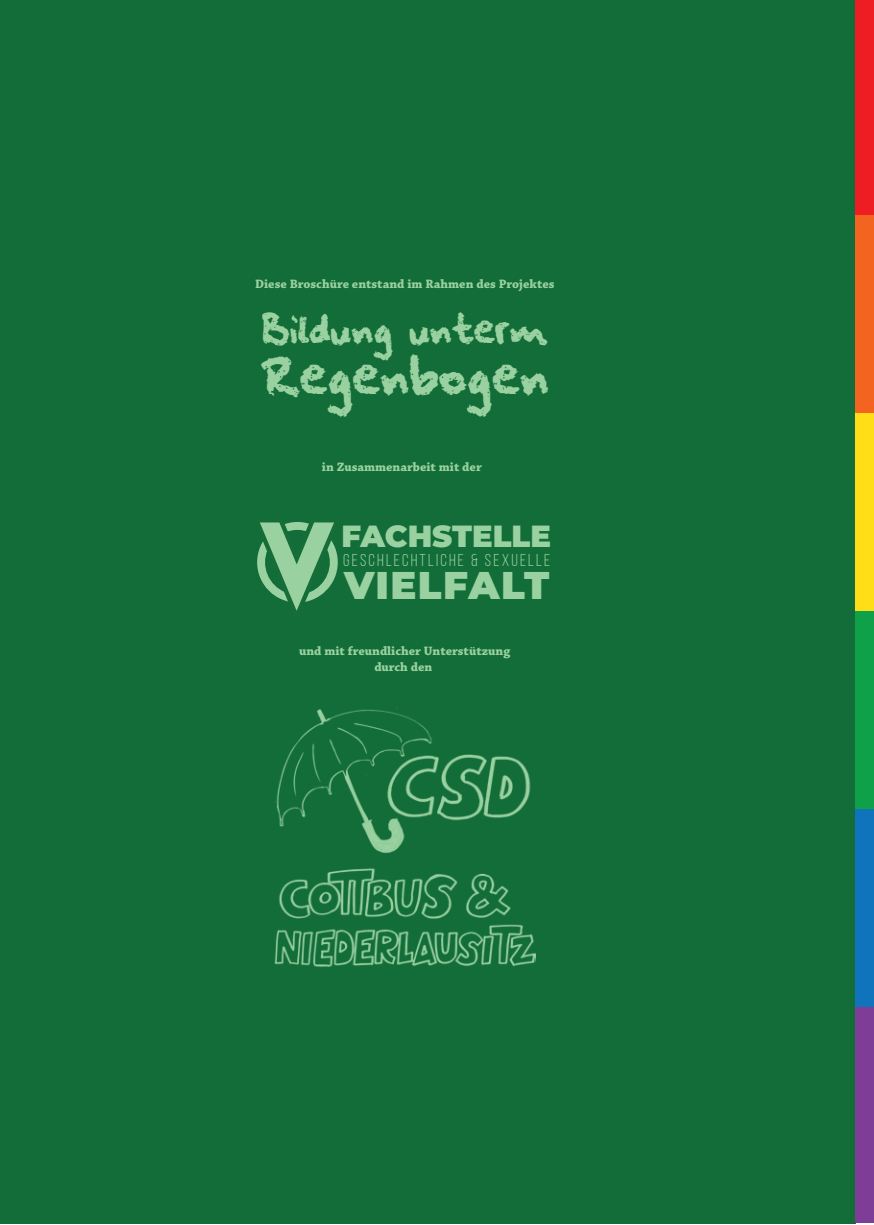
<style>
.page{position:relative;width:874px;height:1225px;background:#fff}
.page>*{position:absolute;margin:0;border:0;box-sizing:border-box;transform-origin:0 0}
.t1{font:42.6px "squeakychalksound";color:#9ad1a1}
.t2{font:900 38.6px "Montserrat";letter-spacing:.04em;color:#9ad1a1}
.t3{font:32.8px "squeakychalksound";color:#9ad1a1}
.t4{font:900 30.6px "Montserrat";color:#9ad1a1}
.t5{font:17.2px "Bebas Neue";letter-spacing:.13em;color:#9ad1a1}
.t6{font:700 12.8px/15.4px "Chaparral Pro";color:#9ad1a1;text-align:center}
</style>
<div class="page">
<div style="left:0;top:0;width:855px;height:1223px;background:#126d38"></div>
<div style="left:855px;top:0;width:18px;height:215px;background:#ee1d23"></div>
<svg style="left:257px;top:522px;width:81px;height:89px"></svg>
<div style="left:855px;top:215px;width:18px;height:198px;background:#f36421"></div>
<div style="left:855px;top:413px;width:18px;height:198px;background:#ffdd17"></div>
<div style="left:855px;top:611px;width:18px;height:198px;background:#0fa14a"></div>
<div style="left:855px;top:809px;width:18px;height:199px;background:#1074bc"></div>
<div style="left:855px;top:1008px;width:18px;height:215px;background:#7e3e98"></div>
<img style="left:274px;top:709px;width:261px;height:258px">
<p class="t6" style="left:255px;top:277px;width:301px">Diese Broschüre entstand im Rahmen des Projektes</p>
<h3 class="t3" style="left:262px;top:312px;width:287px">Bildung unterm</h3>
<h1 class="t1" style="left:260px;top:354px;width:289px">Regenbogen</h1>
<p class="t6" style="left:322px;top:460px;width:161px">in Zusammenarbeit mit der</p>
<h3 class="t4" style="left:341px;top:513px;width:211px">FACHSTELLE</h3>
<h2 class="t2" style="left:344px;top:556px;width:207px">VIELFALT</h2>
<h3 class="t5" style="left:343px;top:550px;width:208px">GESCHLECHTLICHE &amp; SEXUELLE</h3>
<p class="t6" style="left:299px;top:644px;width:212px">und mit freundlicher Unterstützung durch den</p>
</div>
